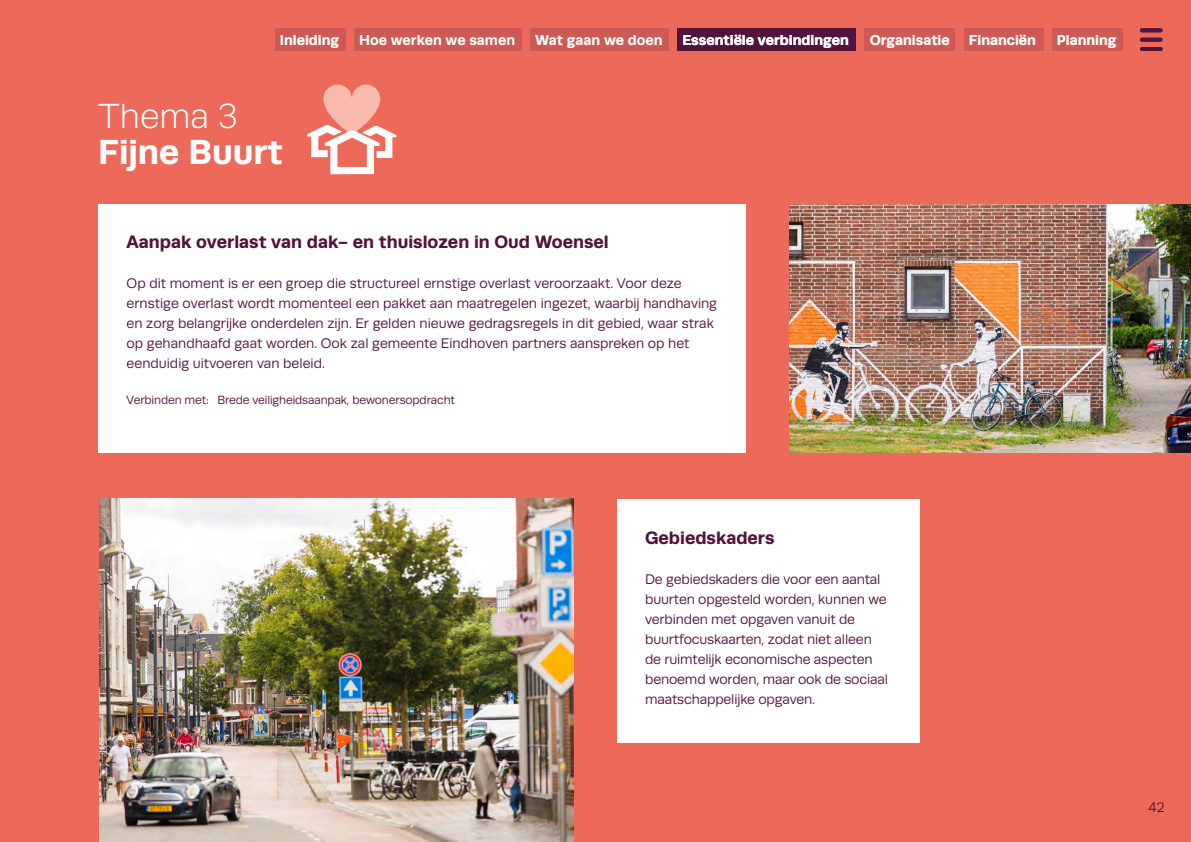
<style>
.page{position:relative;width:1191px;height:842px;background:#ed6a5b}
.page>*{position:absolute;margin:0;border:0;box-sizing:border-box;transform-origin:0 0}
.t1{font:700 35px "Runda";color:#fff}
.t2{font:300 35px "Runda";color:#fff}
.t3{font:700 18px "Runda";color:#52143d}
.t4{font:700 14.4px "Runda";color:#fff}
.t5{font:14px/20px "Runda";color:#52143d}
.t6{font:12px "Runda";letter-spacing:-.01em;color:#52143d}
</style>
<div class="page">
<img style="left:99px;top:499px;width:474px;height:343px">
<img style="left:789px;top:204px;width:402px;height:249px">
<div style="left:617px;top:499px;width:302px;height:244px;background:#fff"></div>
<div style="left:98px;top:204px;width:648px;height:249px;background:#fff"></div>
<svg style="left:307px;top:85px;width:90px;height:89px"></svg>
<div style="left:677px;top:28px;width:179px;height:23px;background:#52143d"></div>
<div style="left:530px;top:28px;width:139px;height:23px;background:#ce5955"></div>
<div style="left:354px;top:28px;width:167px;height:23px;background:#ce5955"></div>
<svg style="left:1142px;top:28px;width:18px;height:4px"></svg>
<svg style="left:1142px;top:38px;width:18px;height:4px"></svg>
<hr style="left:1142px;top:47px;width:18px;height:4px;background:#52143d">
<div style="left:864px;top:28px;width:91px;height:23px;background:#ce5955"></div>
<div style="left:963px;top:28px;width:80px;height:23px;background:#ce5955"></div>
<div style="left:1051px;top:28px;width:71px;height:23px;background:#ce5955"></div>
<div style="left:275px;top:28px;width:71px;height:23px;background:#ce5955"></div>
<p class="t4" style="left:280px;top:31px;width:61px">Inleiding</p>
<p class="t4" style="left:869px;top:31px;width:82px">Organisatie</p>
<p class="t4" style="left:969px;top:31px;width:69px">Financiën</p>
<p class="t4" style="left:1056px;top:31px;width:61px">Planning</p>
<p class="t4" style="left:359px;top:31px;width:157px">Hoe werken we samen</p>
<p class="t4" style="left:535px;top:31px;width:129px">Wat gaan we doen</p>
<p class="t4" style="left:682px;top:31px;width:168px">Essentiële verbindingen</p>
<h1 class="t2" style="left:98px;top:97px;width:141px">Thema 3</h1>
<h1 class="t1" style="left:98px;top:131px;width:186px">Fijne Buurt</h1>
<p class="t3" style="left:127px;top:231px;width:484px">Aanpak overlast van dak- en thuislozen in Oud Woensel</p>
<p class="t5" style="left:127px;top:273px;width:592px">Op dit moment is er een groep die structureel ernstige overlast veroorzaakt. Voor deze ernstige overlast wordt momenteel een pakket aan maatregelen ingezet, waarbij handhaving en zorg belangrijke onderdelen zijn. Er gelden nieuwe gedragsregels in dit gebied, waar strak op gehandhaafd gaat worden. Ook zal gemeente Eindhoven partners aanspreken op het eenduidig uitvoeren van beleid.</p>
<p class="t6" style="left:127px;top:393px;width:330px">Verbinden met: Brede veiligheidsaanpak, bewonersopdracht</p>
<p class="t3" style="left:645px;top:527px;width:131px">Gebiedskaders</p>
<p class="t5" style="left:645px;top:569px;width:244px">De gebiedskaders die voor een aantal buurten opgesteld worden, kunnen we verbinden met opgaven vanuit de buurtfocuskaarten, zodat niet alleen de ruimtelijk economische aspecten benoemd worden, maar ook de sociaal maatschappelijke opgaven.</p>
<p class="t5" style="left:1148px;top:797px;width:18px">42</p>
</div>
